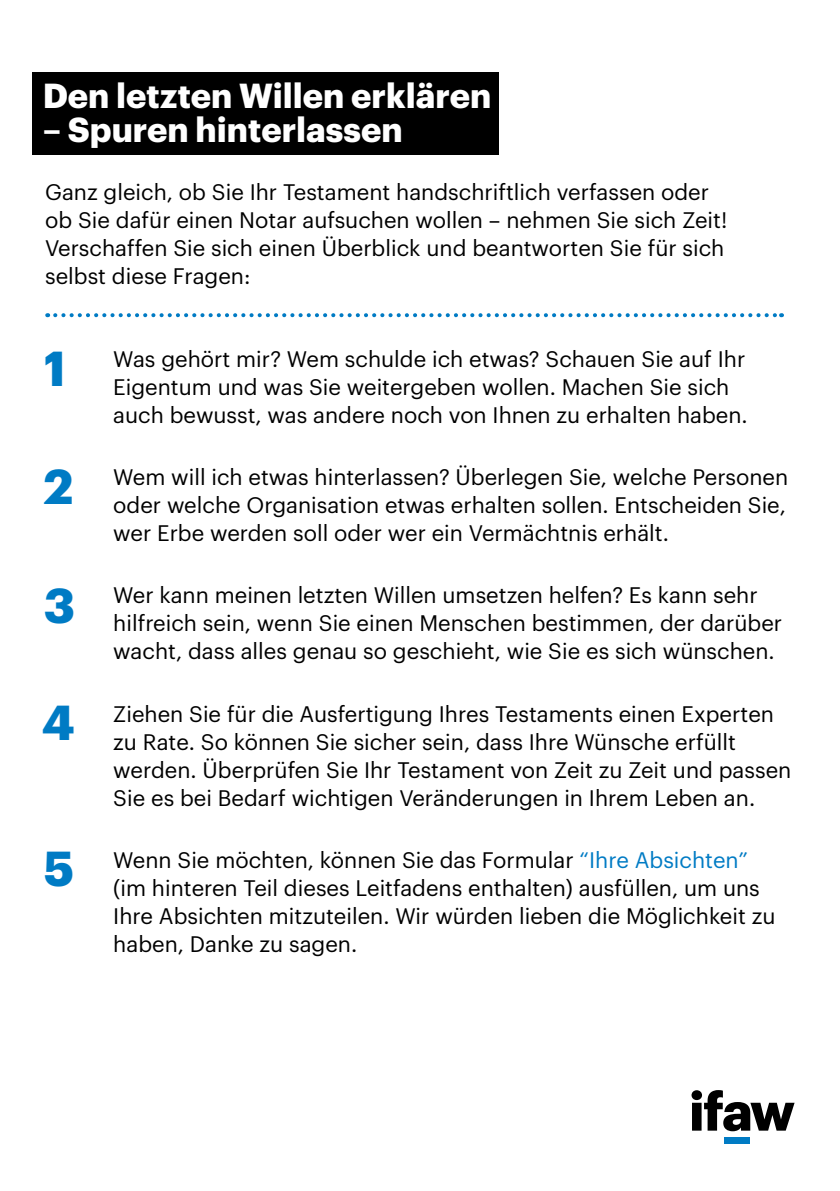
<style>
.page{position:relative;width:840px;height:1191px;background:#fff}
.page>*{position:absolute;margin:0;border:0;box-sizing:border-box;transform-origin:0 0}
.t1{font:700 48px "Graphik";color:#007bc4}
.t2{font:700 34px "Graphik";color:#fff}
.t3{font:22px/28px "Graphik";color:#000}
.s1{font-weight:700;font-size:48px;color:#007bc4}
.s2{color:#007bc4}
</style>
<div class="page">
<svg style="left:691px;top:1090px;width:103px;height:41px"></svg>
<div style="left:724px;top:1137px;width:25px;height:6px;background:#007bc4"></div>
<div style="left:33px;top:73px;width:465px;height:82px;background:#000"></div>
<svg style="left:55px;top:313px;width:726px;height:4px"></svg>
<h2 class="t2" style="left:43px;top:69px;width:450px">Den letzten Willen erklären</h2>
<h2 class="t2" style="left:43px;top:103px;width:361px">– Spuren hinterlassen</h2>
<p class="t3" style="left:45px;top:176px;width:683px">Ganz gleich, ob Sie Ihr Testament handschriftlich verfassen oder ob Sie dafür einen Notar aufsuchen wollen – nehmen Sie sich Zeit!<br>Verschaffen Sie sich einen Überblick und beantworten Sie für sich selbst diese Fragen:</p>
<p class="t3" style="left:113px;top:343px;width:635px;text-indent:-69px"><span class="s1">1</span> Was gehört mir? Wem schulde ich etwas? Schauen Sie auf Ihr<br>Eigentum und was Sie weitergeben wollen. Machen Sie sich auch bewusst, was andere noch von Ihnen zu erhalten haben.</p>
<p class="t3" style="left:113px;top:461px;width:676px;text-align:justify">Wem will ich etwas hinterlassen? Überlegen Sie, welche Personen oder welche Organisation etwas erhalten sollen. Entscheiden Sie, wer Erbe werden soll oder wer ein Vermächtnis erhält.</p>
<h1 class="t1" style="left:44px;top:449px;width:31px">2</h1>
<h1 class="t1" style="left:44px;top:568px;width:33px">3</h1>
<p class="t3" style="left:113px;top:579px;width:670px">Wer kann meinen letzten Willen umsetzen helfen? Es kann sehr hilfreich sein, wenn Sie einen Menschen bestimmen, der darüber wacht, dass alles genau so geschieht, wie Sie es sich wünschen.</p>
<h1 class="t1" style="left:42px;top:685px;width:34px">4</h1>
<p class="t3" style="left:113px;top:697px;width:679px">Ziehen Sie für die Ausfertigung Ihres Testaments einen Experten zu Rate. So können Sie sicher sein, dass Ihre Wünsche erfüllt werden. Überprüfen Sie Ihr Testament von Zeit zu Zeit und passen Sie es bei Bedarf wichtigen Veränderungen in Ihrem Leben an.</p>
<h1 class="t1" style="left:44px;top:831px;width:32px">5</h1>
<p class="t3" style="left:113px;top:844px;width:663px">Wenn Sie möchten, können Sie das Formular <span class="s2">“Ihre Absichten” </span>(im hinteren Teil dieses Leitfadens enthalten) ausfüllen, um uns Ihre Absichten mitzuteilen. Wir würden lieben die Möglichkeit zu haben, Danke zu sagen.</p>
</div>
